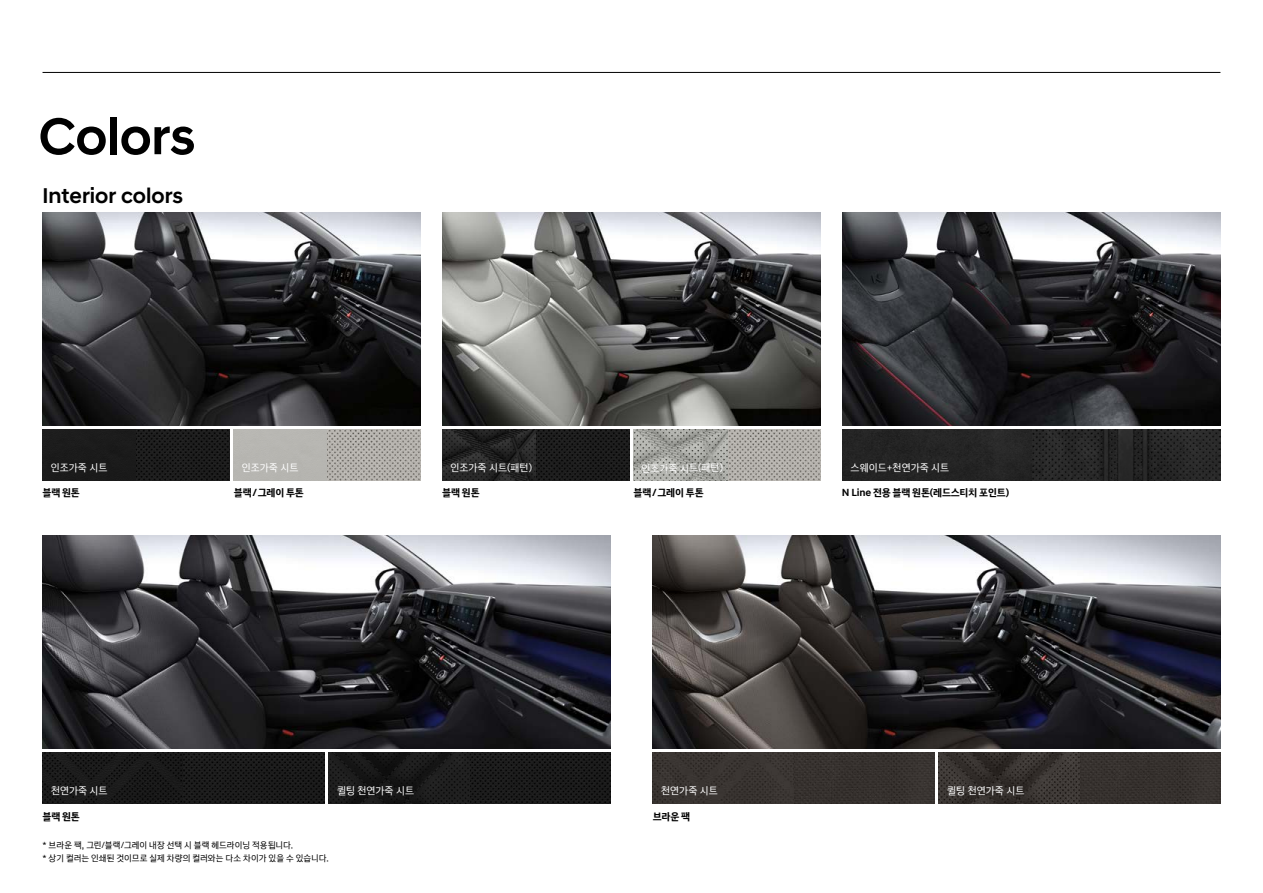
<style>
.page{position:relative;width:1263px;height:893px;background:#fff}
.page>*{position:absolute;margin:0;border:0;box-sizing:border-box;transform-origin:0 0}
.t1{font:52.5px "Hyundai Sans Head KROTF Medium";letter-spacing:-.005em;color:#000}
.t2{font:21.75px "Hyundai Sans Head KROTF Medium";color:#000}
.t3{font:10.5px "Hyundai Sans Text KROTF Regular";color:#fff}
.t4{font:10.5px "Hyundai Sans Text KROTF Bold";letter-spacing:-.02em;color:#000}
.t5{font:9px/12.8px "Hyundai Sans Text KROTF Regular";color:#000}
</style>
<div class="page">
<img style="left:43px;top:213px;width:378px;height:212px">
<img style="left:234px;top:429px;width:187px;height:51px">
<img style="left:43px;top:429px;width:187px;height:51px">
<img style="left:842px;top:213px;width:378px;height:212px">
<img style="left:842px;top:429px;width:378px;height:51px">
<img style="left:442px;top:213px;width:379px;height:212px">
<img style="left:634px;top:429px;width:187px;height:51px">
<img style="left:442px;top:429px;width:187px;height:51px">
<img style="left:43px;top:536px;width:567px;height:212px">
<img style="left:43px;top:753px;width:281px;height:51px">
<img style="left:328px;top:753px;width:282px;height:51px">
<img style="left:653px;top:536px;width:567px;height:212px">
<div style="left:653px;top:753px;width:281px;height:51px;background:#383330"></div>
<img style="left:939px;top:753px;width:281px;height:51px">
<hr style="left:43px;top:72px;width:1177px;height:1px;background:#000">
<h1 class="t1" style="left:39px;top:105px;width:158px">Colors</h1>
<h2 class="t2" style="left:43px;top:182px;width:142px">Interior colors</h2>
<p class="t3" style="left:51px;top:461px;width:58px">인조가죽 시트</p>
<p class="t3" style="left:242px;top:461px;width:58px">인조가죽 시트</p>
<p class="t3" style="left:451px;top:461px;width:83px">인조가죽 시트(패턴)</p>
<p class="t3" style="left:641px;top:462px;width:83px;rotate:-1deg">인조가죽 시트(패턴)</p>
<p class="t3" style="left:851px;top:461px;width:100px">스웨이드+천연가죽 시트</p>
<p class="t4" style="left:43px;top:486px;width:39px">블랙 원톤</p>
<p class="t4" style="left:234px;top:486px;width:72px">블랙 / 그레이 투톤</p>
<p class="t4" style="left:442px;top:486px;width:39px">블랙 원톤</p>
<p class="t4" style="left:634px;top:486px;width:72px">블랙 / 그레이 투톤</p>
<p class="t4" style="left:842px;top:486px;width:169px">N Line 전용 블랙 원톤(레드스티치 포인트)</p>
<p class="t3" style="left:51px;top:784px;width:58px">천연가죽 시트</p>
<p class="t3" style="left:337px;top:784px;width:79px">퀼팅 천연가죽 시트</p>
<p class="t4" style="left:43px;top:810px;width:39px">블랙 원톤</p>
<p class="t5" style="left:43px;top:839px;width:288px">* 브라운 팩, 그린/블랙/그레이 내장 선택 시 블랙 헤드라이닝 적용됩니다.<br>* 상기 컬러는 인쇄된 것이므로 실제 차량의 컬러와는 다소 차이가 있을 수 있습니다.</p>
<p class="t3" style="left:661px;top:784px;width:58px">천연가죽 시트</p>
<p class="t3" style="left:947px;top:784px;width:79px">퀼팅 천연가죽 시트</p>
<p class="t4" style="left:653px;top:810px;width:39px">브라운 팩</p>
</div>
